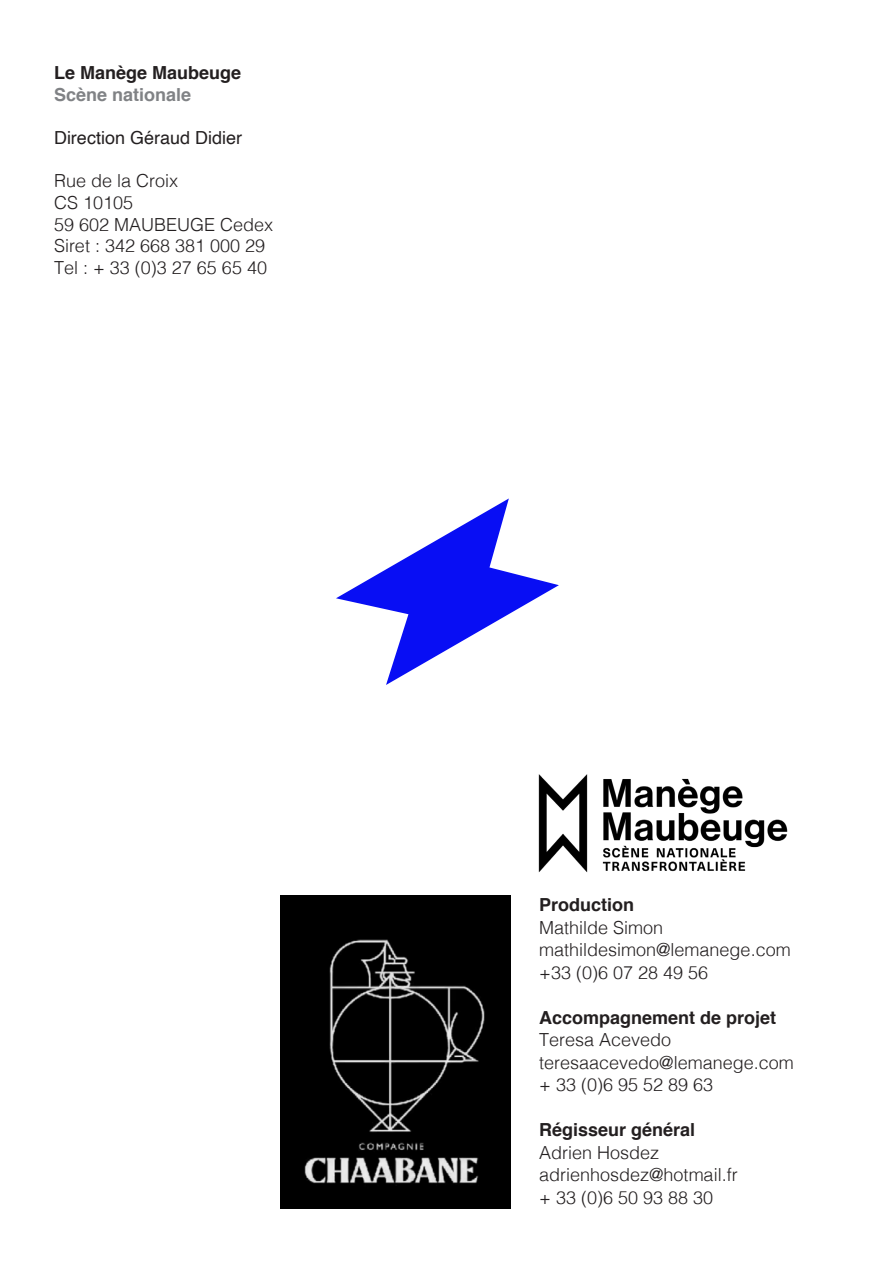
<style>
.page{position:relative;width:893px;height:1263px;background:#fff}
.page>*{position:absolute;margin:0;border:0;box-sizing:border-box;transform-origin:0 0}
.t1{font:300 18px/22.5px "Helvetica";color:#231f20}
.t2{font:700 18px "Helvetica";color:#231f20}
.t3{font:18px "Helvetica";color:#231f20}
.t4{font:700 18px "Helvetica";color:#808285}
</style>
<div class="page">
<svg style="left:336px;top:498px;width:223px;height:187px"></svg>
<img style="left:281px;top:896px;width:229px;height:313px">
<img style="left:538px;top:774px;width:250px;height:98px">
<p class="t2" style="left:54px;top:66px;width:189px">Le Manège Maubeuge</p>
<p class="t4" style="left:54px;top:87px;width:139px">Scène nationale</p>
<p class="t3" style="left:54px;top:130px;width:190px">Direction Géraud Didier</p>
<p class="t1" style="left:54px;top:172px;width:221px;line-height:21.6px">Rue de la Croix<br>CS 10105<br>59 602 MAUBEUGE Cedex<br>Siret : 342 668 381 000 29<br>Tel : + 33 (0)3 27 65 65 40</p>
<p class="t2" style="left:539px;top:897px;width:97px">Production</p>
<p class="t1" style="left:539px;top:917px;width:253px">Mathilde Simon mathildesimon@lemanege.com +33 (0)6 07 28 49 56</p>
<p class="t2" style="left:539px;top:1010px;width:239px">Accompagnement de projet</p>
<p class="t1" style="left:539px;top:1030px;width:256px">Teresa Acevedo teresaacevedo@lemanege.com + 33 (0)6 95 52 89 63</p>
<p class="t2" style="left:539px;top:1122px;width:158px">Régisseur général</p>
<p class="t1" style="left:539px;top:1142px;width:200px">Adrien Hosdez adrienhosdez@hotmail.fr + 33 (0)6 50 93 88 30</p>
</div>
